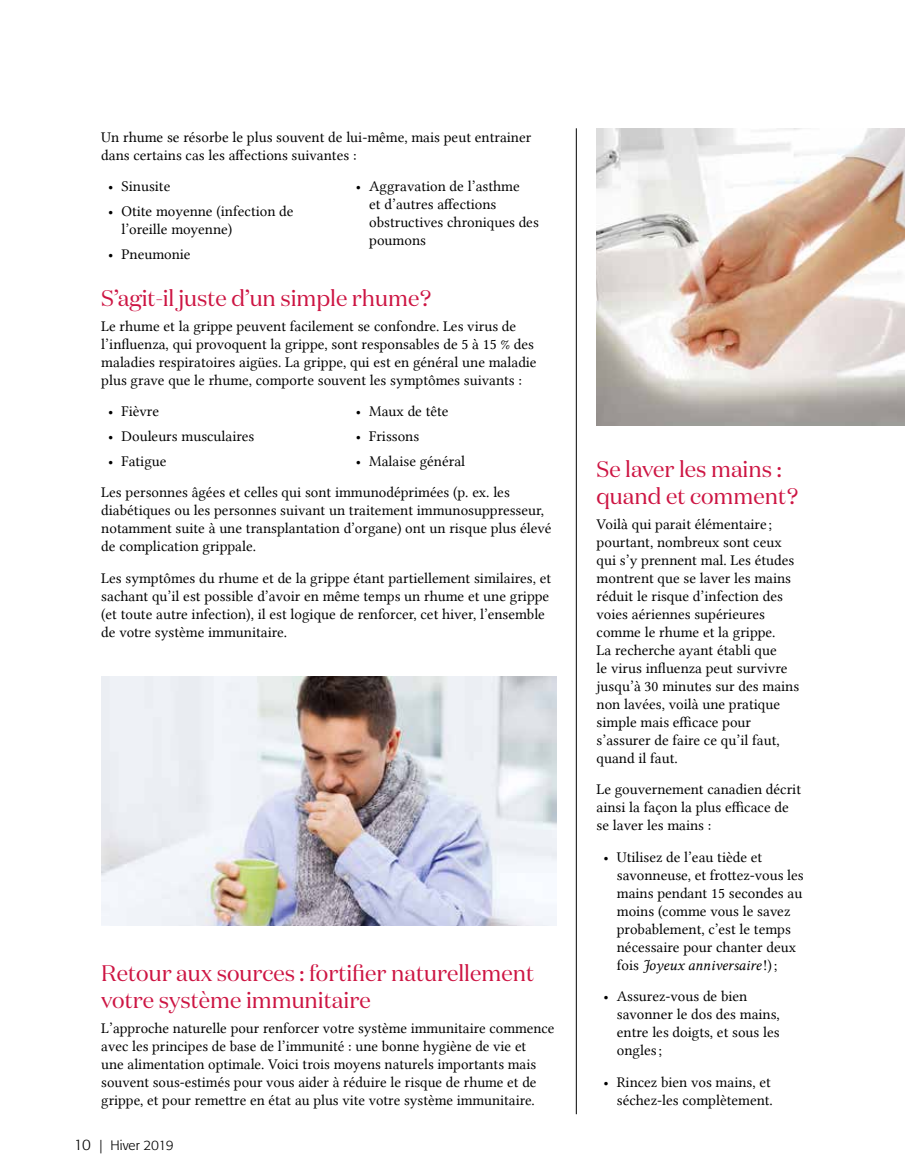
<style>
.page{position:relative;width:905px;height:1175px;background:#fff}
.page>*{position:absolute;margin:0;border:0;box-sizing:border-box;transform-origin:0 0}
.t1{font:22.5px/27px "Domaine Disp";color:#cd1543}
.t2{font:15px/18px "Lin Libertine";color:#000}
.t3{font:15px "Lin Libertine I";color:#000}
.t4{font:300 13.5px "Formata";color:#000}
.s1{font-size:15px}
.s2{font-family:"Lin Libertine"}
</style>
<div class="page">
<img style="left:101px;top:676px;width:455px;height:249px">
<img style="left:596px;top:128px;width:308px;height:297px">
<hr style="left:576px;top:128px;width:1px;height:986px;background:#000">
<p class="t2" style="left:101px;top:128px;width:431px">Un rhume se résorbe le plus souvent de lui-même, mais peut entrainer dans certains cas les affections suivantes :</p>
<p class="t2" style="left:108px;top:177px;width:64px">• Sinusite</p>
<p class="t2" style="left:122px;top:202px;width:173px;text-indent:-14px">• Otite moyenne (infection de l’oreille moyenne)</p>
<p class="t2" style="left:108px;top:245px;width:84px">• Pneumonie</p>
<p class="t2" style="left:369px;top:177px;width:171px;text-indent:-14px">• Aggravation de l’asthme<br>et d’autres affections obstructives chroniques des poumons</p>
<h1 class="t1" style="left:101px;top:284px;width:331px">S’agit-il juste d’un simple rhume ?</h1>
<p class="t2" style="left:101px;top:317px;width:437px">Le rhume et la grippe peuvent facilement se confondre. Les virus de l’influenza, qui provoquent la grippe, sont responsables de 5 à 15 % des maladies respiratoires aigües. La grippe, qui est en général une maladie plus grave que le rhume, comporte souvent les symptômes suivants :</p>
<p class="t2" style="left:108px;top:402px;width:52px">• Fièvre</p>
<p class="t2" style="left:108px;top:427px;width:148px">• Douleurs musculaires</p>
<p class="t2" style="left:108px;top:452px;width:60px">• Fatigue</p>
<p class="t2" style="left:356px;top:402px;width:94px">• Maux de tête</p>
<p class="t2" style="left:356px;top:427px;width:65px">• Frissons</p>
<p class="t2" style="left:101px;top:445px;width:410px;line-height:31.5px;text-indent:254px">• Malaise général<br>Les personnes âgées et celles qui sont immunodéprimées (p. ex. les</p>
<p class="t2" style="left:101px;top:501px;width:451px">diabétiques ou les personnes suivant un traitement immunosuppresseur, notamment suite à une transplantation d’organe) ont un risque plus élevé de complication grippale.</p>
<p class="t2" style="left:101px;top:569px;width:451px">Les symptômes du rhume et de la grippe étant partiellement similaires, et sachant qu’il est possible d’avoir en même temps un rhume et une grippe (et toute autre infection), il est logique de renforcer, cet hiver, l’ensemble de votre système immunitaire.</p>
<h1 class="t1" style="left:101px;top:959px;width:434px">Retour aux sources : fortifier naturellement votre système immunitaire</h1>
<p class="t2" style="left:101px;top:1019px;width:455px">L’approche naturelle pour renforcer votre système immunitaire commence avec les principes de base de l’immunité : une bonne hygiène de vie et<br>une alimentation optimale. Voici trois moyens naturels importants mais souvent sous-estimés pour vous aider à réduire le risque de rhume et de grippe, et pour remettre en état au plus vite votre système immunitaire.</p>
<p class="t4" style="left:74px;top:1137px;width:101px"><span class="s1">10</span> | Hiver 2019</p>
<h1 class="t1" style="left:596px;top:455px;width:203px">Se laver les mains : quand et comment ?</h1>
<p class="t2" style="left:596px;top:515px;width:204px">Voilà qui parait élémentaire ; pourtant, nombreux sont ceux qui s’y prennent mal. Les études montrent que se laver les mains réduit le risque d’infection des voies aériennes supérieures comme le rhume et la grippe.<br>La recherche ayant établi que<br>le virus influenza peut survivre jusqu’à 30 minutes sur des mains non lavées, voilà une pratique simple mais efficace pour s’assurer de faire ce qu’il faut, quand il faut.</p>
<p class="t2" style="left:596px;top:780px;width:206px">Le gouvernement canadien décrit ainsi la façon la plus efficace de se laver les mains :</p>
<p class="t2" style="left:616px;top:848px;width:188px;text-indent:-14px">• Utilisez de l’eau tiède et savonneuse, et frottez-vous les mains pendant 15 secondes au moins (comme vous le savez probablement, c’est le temps nécessaire pour chanter deux</p>
<p class="t3" style="left:616px;top:956px;width:162px"><span class="s2">fois</span> Joyeux anniversaire <span class="s2">!) ;</span></p>
<p class="t2" style="left:616px;top:987px;width:164px;text-indent:-14px">• Assurez-vous de bien savonner le dos des mains, entre les doigts, et sous les ongles ;</p>
<p class="t2" style="left:603px;top:1073px;width:171px;text-align:right">• Rincez bien vos mains, et séchez-les complètement.</p>
</div>
